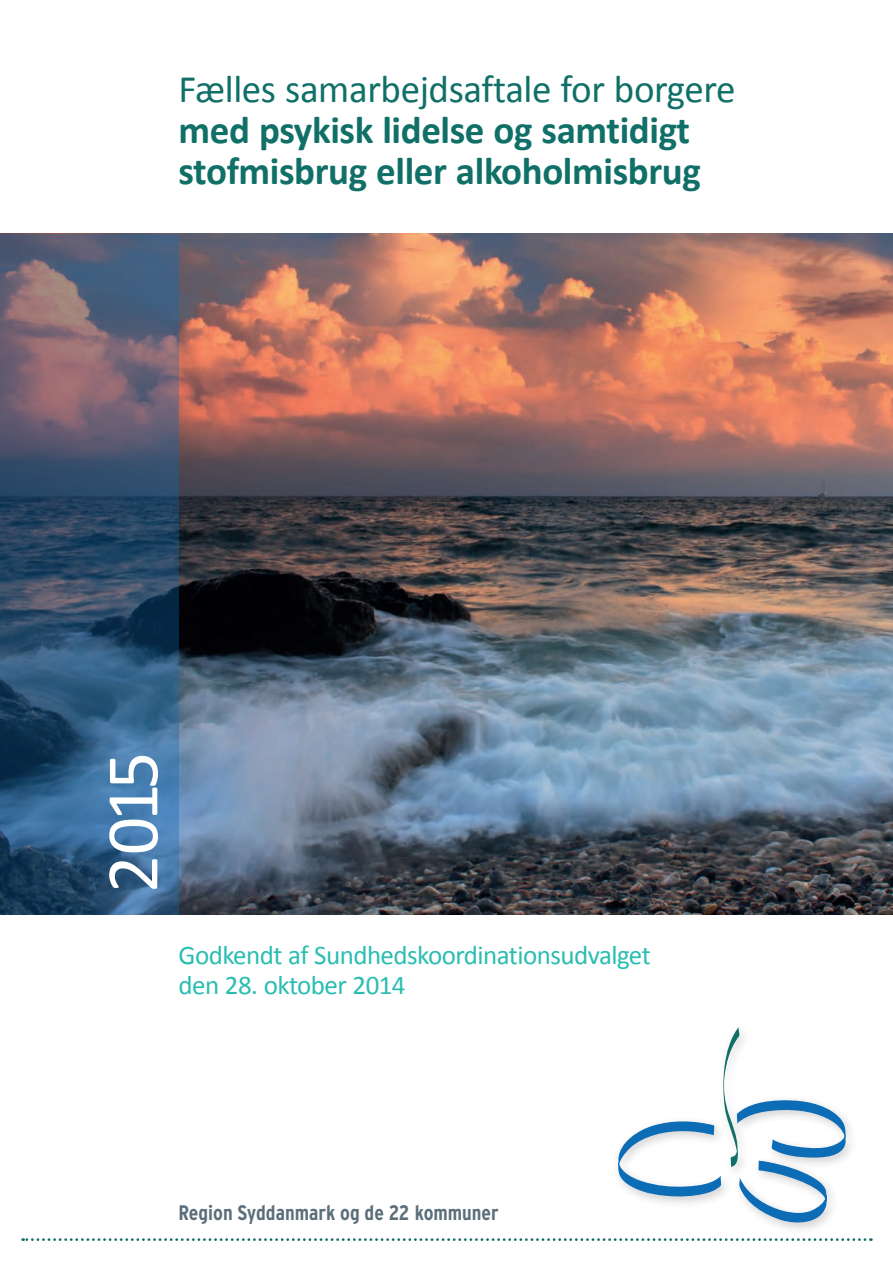
<style>
.page{position:relative;width:893px;height:1263px;background:#fff}
.page>*{position:absolute;margin:0;border:0;box-sizing:border-box;transform-origin:0 0}
.t1{font:75px "Calibri";color:#fff}
.t2{font:700 39px/41.2px "Calibri";letter-spacing:-.01em;color:#107067}
.t3{font:39px "Calibri";letter-spacing:-.01em;color:#107067}
.t4{font:27px/30px "Calibri";letter-spacing:-.02em;color:#2abdb1}
.t5{font:700 condensed 21px "Interstate";color:#5b6f7b}
</style>
<div class="page">
<svg style="left:23px;top:1238px;width:848px;height:3px"></svg>
<img style="left:179px;top:234px;width:714px;height:680px">
<svg style="left:0;top:234px;width:179px;height:680px;background:#425976"></svg>
<svg style="left:618px;top:1027px;width:228px;height:197px"></svg>
<p class="t3" style="left:179px;top:64px;width:558px">Fælles samarbejdsaftale for borgere</p>
<p class="t2" style="left:179px;top:107px;width:524px">med psykisk lidelse og samtidigt stofmisbrug eller alkoholmisbrug</p>
<h1 class="t1" style="left:86px;top:893px;width:143px;rotate:-90deg">2015</h1>
<p class="t4" style="left:179px;top:939px;width:474px">Godkendt af Sundhedskoordinationsudvalget den 28. oktober 2014</p>
<p class="t5" style="left:179px;top:1201px;width:322px">Region Syddanmark og de 22 kommuner</p>
</div>
